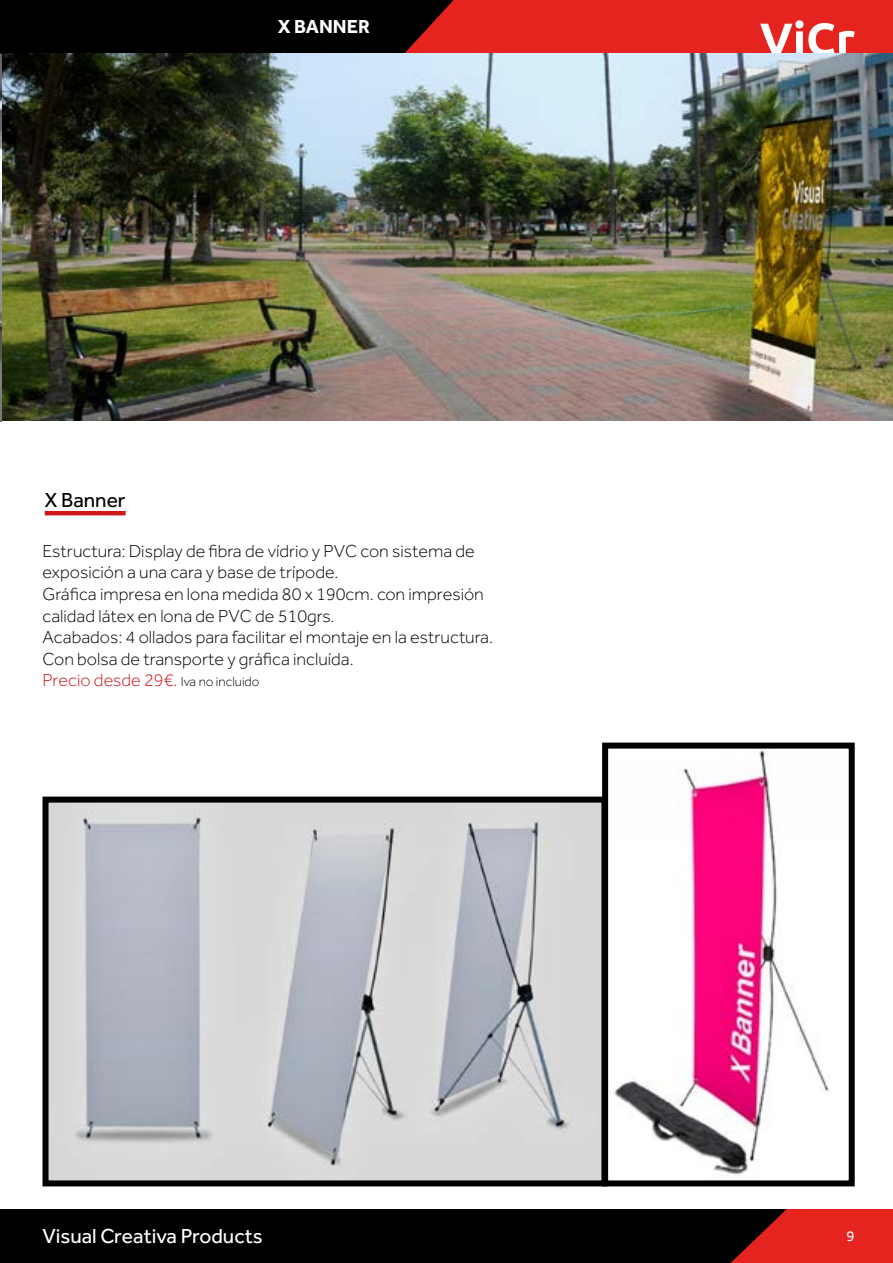
<style>
.page{position:relative;width:893px;height:1263px;background:#fff}
.page>*{position:absolute;margin:0;border:0;box-sizing:border-box;transform-origin:0 0}
.t1{font:21px "Effra";color:#fff}
.t2{font:21px "Effra";color:#000}
.t3{font:700 19.5px "Effra";color:#fff}
.t4{font:300 18px/21.6px "Effra";color:#000}
.t5{font:15px "Effra";color:#fff}
.s1{color:#cd171a}
.s2{font-size:13.5px}
</style>
<div class="page">
<div style="left:0;top:0;width:893px;height:54px;background:#000"></div>
<svg style="left:0;top:1209px;width:893px;height:54px;background:#220504"></svg>
<svg style="left:404px;top:0;width:489px;height:54px;background:#d92e2b"></svg>
<img style="left:0;top:54px;width:893px;height:367px">
<img style="left:614px;top:750px;width:215px;height:425px">
<div style="left:602px;top:743px;width:253px;height:443px;border:6px solid #000"></div>
<img style="left:50px;top:804px;width:550px;height:375px">
<div style="left:43px;top:797px;width:564px;height:389px;border:6px solid #000"></div>
<hr style="left:45px;top:511px;width:81px;height:4px;background:#cd171a">
<p class="t3" style="left:278px;top:14px;width:93px">X BANNER</p>
<p class="t2" style="left:45px;top:487px;width:82px">X Banner</p>
<p class="t4" style="left:43px;top:540px;width:452px">Estructura: Display de fibra de vídrio y PVC con sistema de exposición a una cara y base de trípode.<br>Gráfica impresa en lona medida 80 x 190cm. con impresión calidad látex en lona de PVC de 510grs.<br>Acabados: 4 ollados para facilitar el montaje en la estructura.<br>Con bolsa de transporte y gráfica incluída.<br><span class="s1">Precio desde 29€.</span> <span class="s2">Iva no incluido</span></p>
<p class="t1" style="left:43px;top:1223px;width:222px">Visual Creativa Products</p>
<p class="t5" style="left:846px;top:1227px;width:10px">9</p>
</div>
